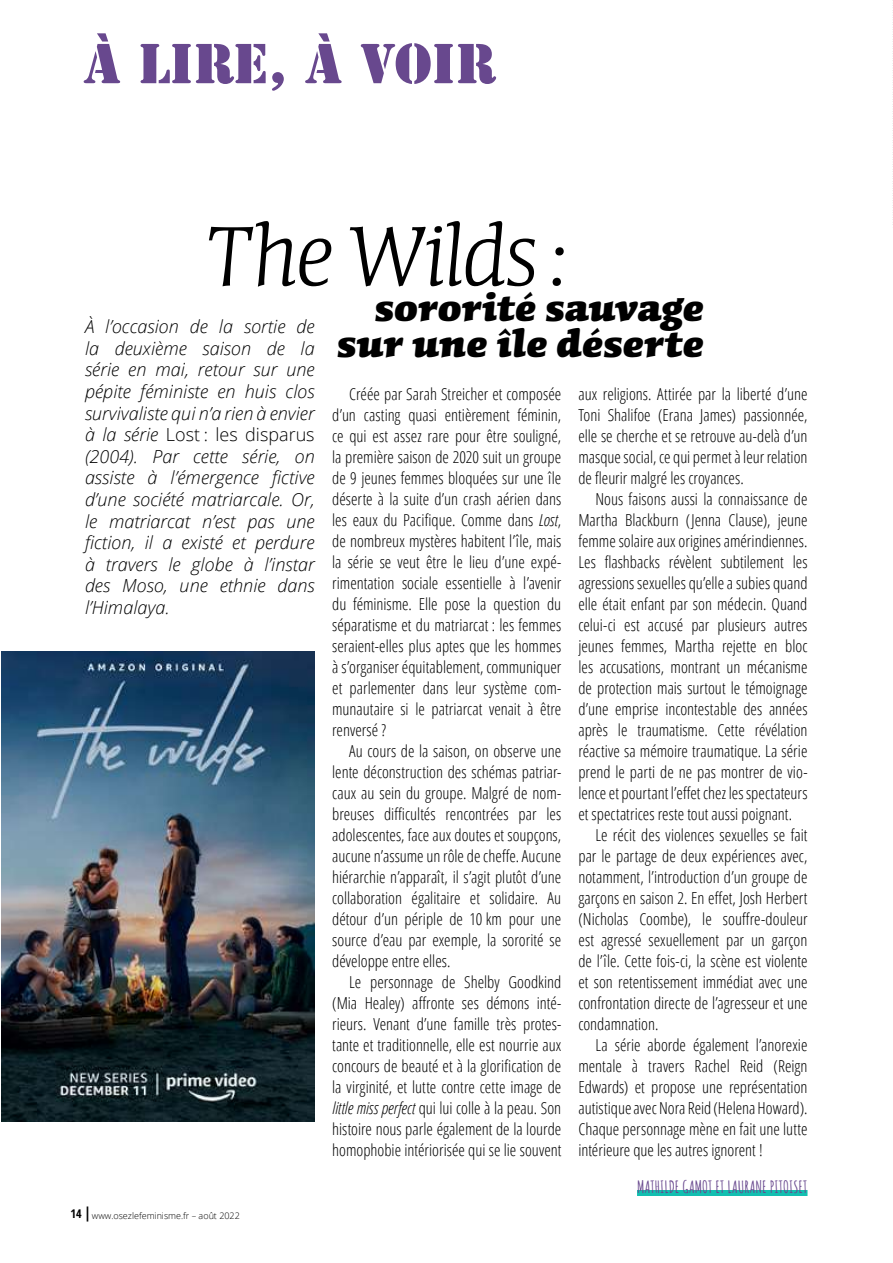
<style>
.page{position:relative;width:893px;height:1263px;background:#fff}
.page>*{position:absolute;margin:0;border:0;box-sizing:border-box;transform-origin:0 0}
.t1{font:300 108px "Conga Brava Std";letter-spacing:-.015em;color:#000}
.t2{font:52.5px "Stencil Std";color:#68488e}
.t3{font:900 45px/36px "Conga Brava Std";color:#000;text-align:right}
.t4{font:italic 300 18px/21.6px "Open Sans";color:#000;text-align:justify}
.t5{font:300 16.5px/21px "Open Sans Condensed";color:#000;text-align:justify}
.t6{font:700 16.5px "Amatic SC";color:#68488e}
.t7{font:300 9px "Open Sans";color:#000}
.s1{font-style:italic}
.s2{font-style:normal}
.s3{font-family:"Open Sans Condensed";font-weight:700;font-size:12px}
.s4{font-family:"Open Sans Condensed";font-weight:700;font-size:15px}
</style>
<div class="page">
<svg style="left:892px;top:0;width:1px;height:225px"></svg>
<div style="left:637px;top:1190px;width:170px;height:6px;background:#12bfb0"></div>
<img style="left:1px;top:652px;width:314px;height:469px">
<h2 class="t2" style="left:84px;top:30px;width:414px">À LIRE, À VOIR</h2>
<h1 class="t1" style="left:208px;top:204px;width:359px">The Wilds:</h1>
<h3 class="t3" style="left:337px;top:292px;width:368px">sororité sauvage sur une île déserte</h3>
<p class="t5" style="left:332px;top:383px;width:231px;text-indent:17px">Créée par Sarah Streicher et composée d’un casting quasi entièrement féminin, ce qui est assez rare pour être souligné, la première saison de 2020 suit un groupe de 9 jeunes femmes bloquées sur une île déserte à la suite d’un crash aérien dans les eaux du Pacifique. Comme dans <span class="s1">Lost</span>, de nombreux mystères habitent l’île, mais la série se veut être le lieu d’une expé&shy;rimentation sociale essentielle à l’avenir du féminisme. Elle pose la question du séparatisme et du matriarcat : les femmes seraient-elles plus aptes que les hommes à s’organiser équitablement, communiquer et parlementer dans leur système com&shy;munautaire si le patriarcat venait à être renversé ?</p>
<p class="t5" style="left:332px;top:740px;width:231px;text-indent:17px">Au cours de la saison, on observe une lente déconstruction des schémas patriar&shy;caux au sein du groupe. Malgré de nom&shy;breuses difficultés rencontrées par les adolescentes, face aux doutes et soupçons, aucune n’assume un rôle de cheffe. Aucune hiérarchie n’apparaît, il s’agit plutôt d’une collaboration égalitaire et solidaire. Au détour d’un périple de 10 km pour une source d’eau par exemple, la sororité se développe entre elles.</p>
<p class="t5" style="left:332px;top:971px;width:231px;text-indent:17px">Le personnage de Shelby Goodkind (Mia Healey) affronte ses démons inté&shy;rieurs. Venant d’une famille très protes&shy;tante et traditionnelle, elle est nourrie aux concours de beauté et à la glorification de la virginité, et lutte contre cette image de <span class="s1">little miss perfect</span> qui lui colle à la peau. Son histoire nous parle également de la lourde homophobie intériorisée qui se lie souvent</p>
<p class="t4" style="left:85px;top:315px;width:231px">À l’occasion de la sortie de la deuxième saison de la série en mai, retour sur une pépite féministe en huis clos survivaliste qui n’a rien à envier à la série <span class="s2">Lost : les disparus </span>(2004). Par cette série, on assiste à l’émergence fictive d’une société matriarcale. Or, le matriarcat n’est pas une fiction, il a existé et perdure à travers le globe à l’instar des Moso, une ethnie dans l’Himalaya.</p>
<p class="t5" style="left:578px;top:383px;width:231px">aux religions. Attirée par la liberté d’une Toni Shalifoe (Erana James) passionnée, elle se cherche et se retrouve au-delà d’un masque social, ce qui permet à leur relation de fleurir malgré les croyances.</p>
<p class="t5" style="left:595px;top:488px;width:214px">Nous faisons aussi la connaissance de</p>
<p class="t5" style="left:578px;top:509px;width:231px">Martha Blackburn (Jenna Clause), jeune</p>
<p class="t5" style="left:578px;top:530px;width:231px">femme solaire aux origines amérindiennes.</p>
<p class="t5" style="left:578px;top:551px;width:231px">Les flashbacks révèlent subtilement les</p>
<p class="t5" style="left:578px;top:572px;width:231px">agressions sexuelles qu’elle a subies quand</p>
<p class="t5" style="left:578px;top:593px;width:231px">elle était enfant par son médecin. Quand</p>
<p class="t5" style="left:578px;top:614px;width:231px">celui-ci est accusé par plusieurs autres</p>
<p class="t5" style="left:578px;top:635px;width:231px">jeunes femmes, Martha rejette en bloc</p>
<p class="t5" style="left:578px;top:656px;width:231px">les accusations, montrant un mécanisme</p>
<p class="t5" style="left:578px;top:677px;width:231px">de protection mais surtout le témoignage</p>
<p class="t5" style="left:578px;top:698px;width:231px">d’une emprise incontestable des années</p>
<p class="t5" style="left:578px;top:719px;width:231px">après le traumatisme. Cette révélation</p>
<p class="t5" style="left:578px;top:740px;width:231px">réactive sa mémoire traumatique. La série</p>
<p class="t5" style="left:578px;top:761px;width:231px">prend le parti de ne pas montrer de vio-</p>
<p class="t5" style="left:578px;top:782px;width:231px">lence et pourtant l’effet chez les spectateurs</p>
<p class="t5" style="left:578px;top:803px;width:215px">et spectatrices reste tout aussi poignant.</p>
<p class="t5" style="left:595px;top:824px;width:214px">Le récit des violences sexuelles se fait</p>
<p class="t5" style="left:578px;top:845px;width:231px">par le partage de deux expériences avec,</p>
<p class="t5" style="left:578px;top:866px;width:231px">notamment, l’introduction d’un groupe de</p>
<p class="t5" style="left:578px;top:887px;width:231px">garçons en saison 2. En effet, Josh Herbert</p>
<p class="t5" style="left:578px;top:908px;width:231px">(Nicholas Coombe), le souffre-douleur</p>
<p class="t5" style="left:578px;top:929px;width:231px">est agressé sexuellement par un garçon</p>
<p class="t5" style="left:578px;top:950px;width:231px">de l’île. Cette fois-ci, la scène est violente</p>
<p class="t5" style="left:578px;top:971px;width:231px">et son retentissement immédiat avec une</p>
<p class="t5" style="left:578px;top:992px;width:231px">confrontation directe de l’agresseur et une</p>
<p class="t5" style="left:578px;top:1013px;width:81px">condamnation.</p>
<p class="t5" style="left:595px;top:1034px;width:214px">La série aborde également l’anorexie</p>
<p class="t5" style="left:578px;top:1055px;width:231px">mentale à travers Rachel Reid (Reign</p>
<p class="t5" style="left:578px;top:1076px;width:231px">Edwards) et propose une représentation</p>
<p class="t5" style="left:578px;top:1097px;width:231px">autistique avec Nora Reid (Helena Howard).</p>
<p class="t5" style="left:578px;top:1118px;width:231px">Chaque personnage mène en fait une lutte</p>
<p class="t5" style="left:578px;top:1139px;width:186px">intérieure que les autres ignorent !</p>
<p class="t6" style="left:637px;top:1174px;width:172px">MATHILDE GAMOT ET LAURANE PITOISET</p>
<p class="t7" style="left:71px;top:1210px;width:171px"><span class="s3">14</span> <span class="s4">|</span>www.osezlefeminisme.fr – août 2022</p>
</div>
